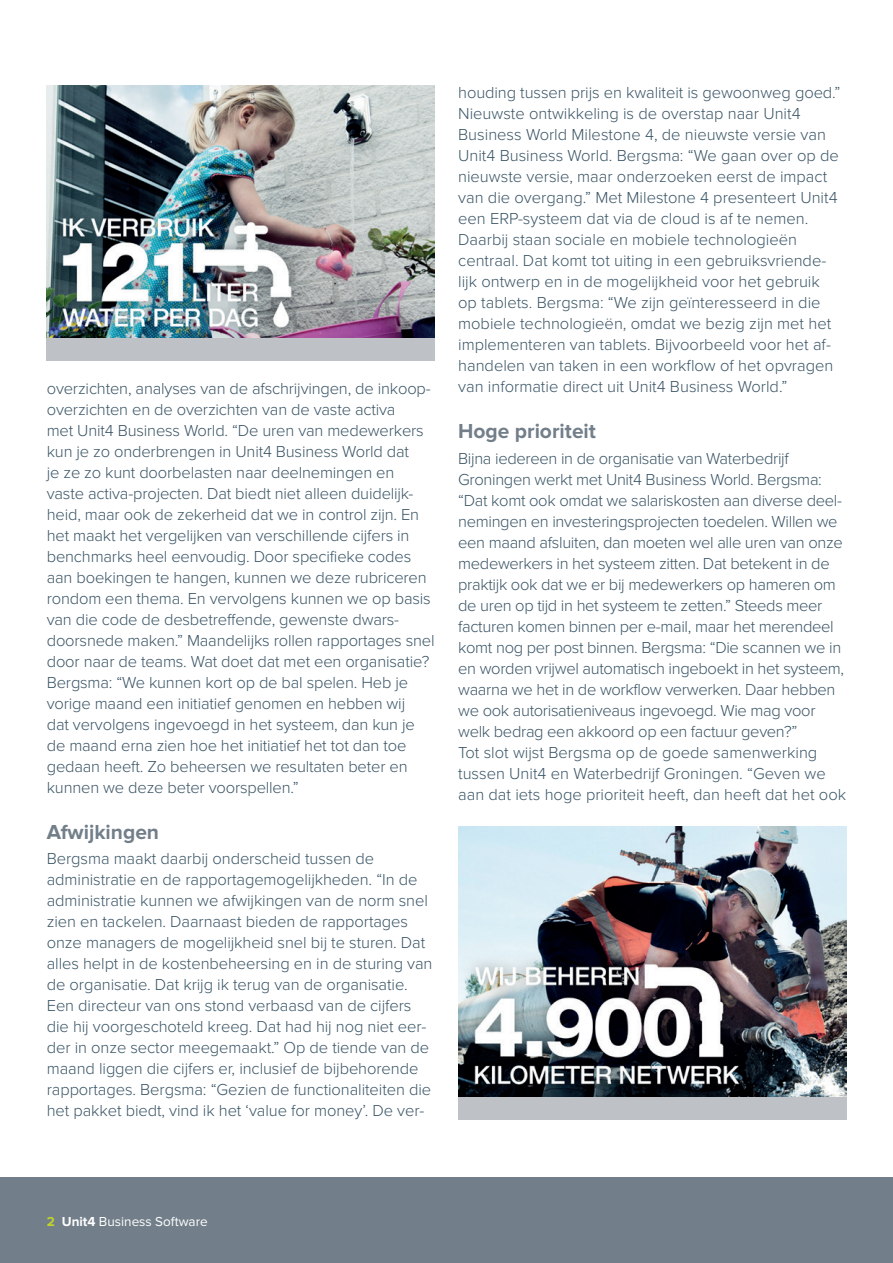
<style>
.page{position:relative;width:893px;height:1263px;background:#fff}
.page>*{position:absolute;margin:0;border:0;box-sizing:border-box;transform-origin:0 0}
.t1{font:700 21px "Proxima Nova";color:#727f8a}
.t2{font:300 16.5px/21px "Proxima Nova";letter-spacing:-.01em;color:#3b5566}
.t3{font:13.5px "Proxima Nova";color:#fff}
.s1{font-weight:700;color:#c0d32b}
.s2{font-weight:700}
</style>
<div class="page">
<div style="left:0;top:1178px;width:893px;height:85px;background:#727f8a"></div>
<img style="left:47px;top:85px;width:388px;height:254px">
<img style="left:458px;top:827px;width:388px;height:270px">
<div style="left:47px;top:339px;width:388px;height:22px;background:#bec2c6"></div>
<div style="left:458px;top:1097px;width:388px;height:22px;background:#bec2c6"></div>
<p class="t2" style="left:47px;top:378px;width:389px">overzichten, analyses van de afschrijvingen, de inkoop&shy;overzichten en de overzichten van de vaste activa<br>met Unit4 Business World. “De uren van medewerkers kun je zo onderbrengen in Unit4 Business World dat<br>je ze zo kunt doorbelasten naar deelnemingen en vaste activa-projecten. Dat biedt niet alleen duidelijk&shy;heid, maar ook de zekerheid dat we in control zijn. En het maakt het vergelijken van verschillende cijfers in benchmarks heel eenvoudig. Door specifieke codes aan boekingen te hangen, kunnen we deze rubriceren rondom een thema. En vervolgens kunnen we op basis van die code de desbetreffende, gewenste dwars&shy;doorsnede maken.” Maandelijks rollen rapportages snel door naar de teams. Wat doet dat met een organisatie?<br>Bergsma: “We kunnen kort op de bal spelen. Heb je vorige maand een initiatief genomen en hebben wij<br>dat vervolgens ingevoegd in het systeem, dan kun je de maand erna zien hoe het initiatief het tot dan toe gedaan heeft. Zo beheersen we resultaten beter en kunnen we deze beter voorspellen.”</p>
<p class="t1" style="left:47px;top:820px;width:114px">Afwijkingen</p>
<p class="t2" style="left:47px;top:848px;width:387px">Bergsma maakt daarbij onderscheid tussen de administratie en de rapportagemogelijkheden. “In de administratie kunnen we afwijkingen van de norm snel zien en tackelen. Daarnaast bieden de rapportages onze managers de mogelijkheid snel bij te sturen. Dat alles helpt in de kostenbeheersing en in de sturing van de organisatie. Dat krijg ik terug van de organisatie.<br>Een directeur van ons stond verbaasd van de cijfers die hij voorgeschoteld kreeg. Dat had hij nog niet eer&shy;der in onze sector meegemaakt.” Op de tiende van de maand liggen die cijfers er, inclusief de bijbehorende rapportages. Bergsma: “Gezien de functionaliteiten die het pakket biedt, vind ik het ‘value for money’. De ver-</p>
<p class="t2" style="left:458px;top:82px;width:384px">houding tussen prijs en kwaliteit is gewoonweg goed.” Nieuwste ontwikkeling is de overstap naar Unit4<br>Business World Milestone 4, de nieuwste versie van Unit4 Business World. Bergsma: “We gaan over op de nieuwste versie, maar onderzoeken eerst de impact van die overgang.” Met Milestone 4 presenteert Unit4 een ERP-systeem dat via de cloud is af te nemen.<br>Daarbij staan sociale en mobiele technologieën centraal. Dat komt tot uiting in een gebruiksvriende&shy;lijk ontwerp en in de mogelijkheid voor het gebruik op tablets. Bergsma: “We zijn geïnteresseerd in die mobiele technologieën, omdat we bezig zijn met het implementeren van tablets. Bijvoorbeeld voor het af&shy;handelen van taken in een workflow of het opvragen van informatie direct uit Unit4 Business World.”</p>
<p class="t1" style="left:458px;top:419px;width:139px">Hoge prioriteit</p>
<p class="t2" style="left:458px;top:448px;width:389px">Bijna iedereen in de organisatie van Waterbedrijf Groningen werkt met Unit4 Business World. Bergsma: “Dat komt ook omdat we salariskosten aan diverse deel&shy;nemingen en investeringsprojecten toedelen. Willen we een maand afsluiten, dan moeten wel alle uren van onze medewerkers in het systeem zitten. Dat betekent in de praktijk ook dat we er bij medewerkers op hameren om de uren op tijd in het systeem te zetten.” Steeds meer facturen komen binnen per e-mail, maar het merendeel komt nog per post binnen. Bergsma: “Die scannen we in en worden vrijwel automatisch ingeboekt in het systeem, waarna we het in de workflow verwerken. Daar hebben we ook autorisatieniveaus ingevoegd. Wie mag voor welk bedrag een akkoord op een factuur geven?”<br>Tot slot wijst Bergsma op de goede samenwerking tussen Unit4 en Waterbedrijf Groningen. “Geven we aan dat iets hoge prioriteit heeft, dan heeft dat het ook</p>
<p class="t3" style="left:47px;top:1213px;width:163px"><span class="s1">2</span> <span class="s2">Unit4</span> Business Software</p>
</div>
